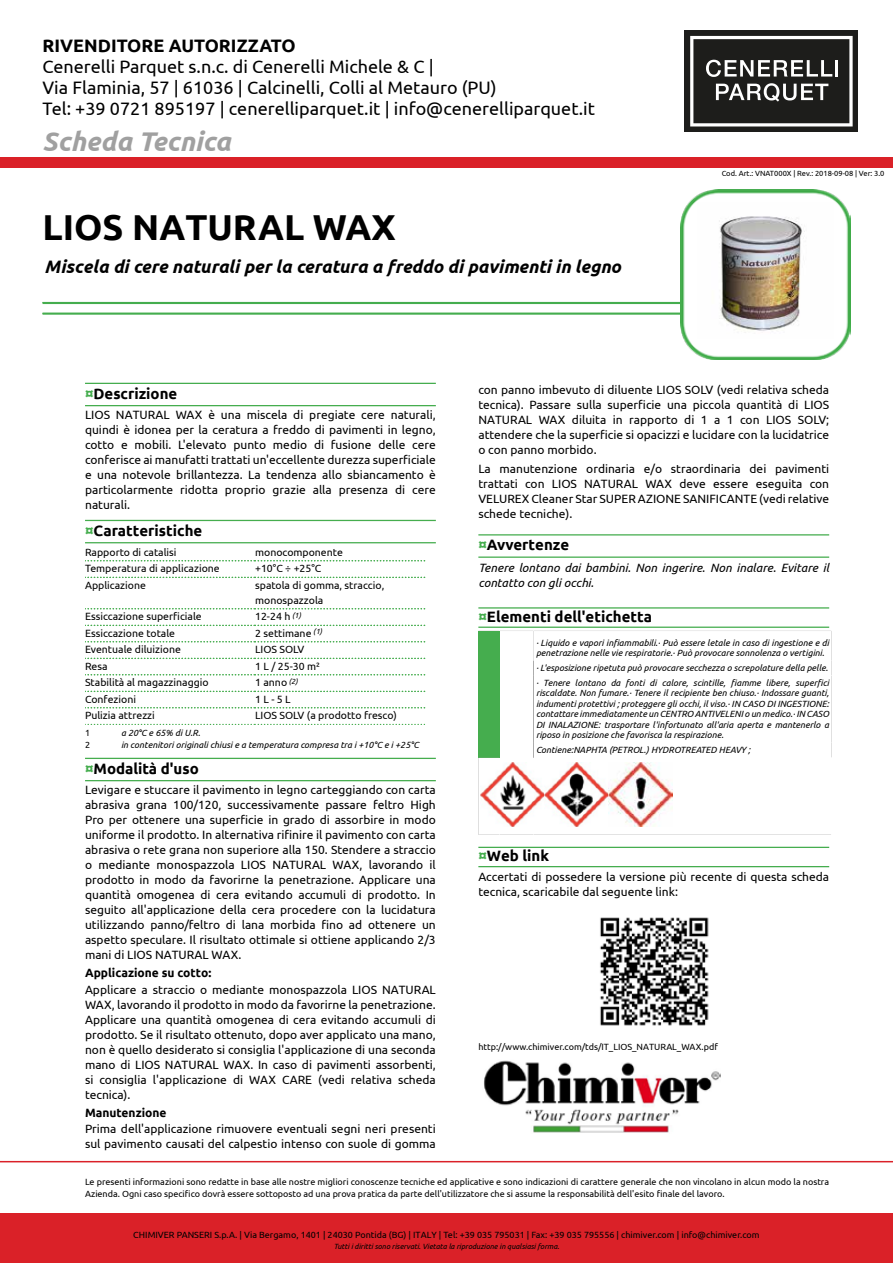
<style>
.page{position:relative;width:893px;height:1263px;background:#fff}
.page>*{position:absolute;margin:0;border:0;box-sizing:border-box;transform-origin:0 0}
.t1{font:700 36px "Ubuntu";color:#000}
.t2{font:italic 700 27px "Ubuntu";color:#a0a0a0}
.t3{font:18px/21px "Ubuntu";color:#000}
.t4{font:italic 700 18px "Ubuntu";color:#000}
.t5{font:700 18px "Ubuntu";color:#000}
.t6{font:700 15px "Ubuntu";color:#000}
.t7{font:12px/15px "Ubuntu";color:#000;text-align:justify}
.t8{font:italic 12px/15px "Ubuntu";color:#000}
.t9{font:700 12px "Ubuntu";color:#000}
.t10{font:10.5px/15px "Ubuntu";color:#000}
.t11{font:italic 9px/10.5px "Ubuntu";color:#000}
.t12{font:9px/12px "Ubuntu";color:#000}
.t13{font:italic 7.5px "Ubuntu";color:#000}
.t14{font:7.5px "Ubuntu";color:#000}
.s1{color:#45ad4e}
</style>
<div class="page">
<img style="left:484px;top:1060px;width:236px;height:73px">
<hr style="left:43px;top:302px;width:637px;height:1px;background:#45ad4e">
<hr style="left:43px;top:303px;width:637px;height:1px;background:#45ad4e">
<hr style="left:43px;top:313px;width:637px;height:1px;background:#45ad4e">
<hr style="left:43px;top:314px;width:637px;height:1px;background:#45ad4e">
<img style="left:680px;top:190px;width:170px;height:170px">
<img style="left:697px;top:202px;width:136px;height:136px">
<hr style="left:85px;top:383px;width:351px;height:1px;background:#45ad4e">
<hr style="left:85px;top:405px;width:351px;height:1px;background:#45ad4e">
<hr style="left:85px;top:520px;width:351px;height:1px;background:#45ad4e">
<hr style="left:85px;top:542px;width:351px;height:1px;background:#45ad4e">
<svg style="left:85px;top:560px;width:340px;height:2px"></svg>
<svg style="left:85px;top:577px;width:340px;height:1px"></svg>
<svg style="left:85px;top:608px;width:340px;height:2px"></svg>
<svg style="left:85px;top:625px;width:340px;height:1px"></svg>
<svg style="left:85px;top:641px;width:340px;height:2px"></svg>
<svg style="left:85px;top:658px;width:340px;height:1px"></svg>
<svg style="left:85px;top:674px;width:340px;height:2px"></svg>
<svg style="left:85px;top:691px;width:340px;height:1px"></svg>
<svg style="left:85px;top:707px;width:340px;height:2px"></svg>
<svg style="left:85px;top:724px;width:340px;height:1px"></svg>
<hr style="left:85px;top:758px;width:351px;height:1px;background:#45ad4e">
<hr style="left:85px;top:780px;width:351px;height:1px;background:#45ad4e">
<hr style="left:478px;top:534px;width:351px;height:1px;background:#45ad4e">
<hr style="left:478px;top:556px;width:351px;height:2px;background:#45ad4e">
<hr style="left:478px;top:607px;width:351px;height:2px;background:#45ad4e">
<hr style="left:478px;top:627px;width:351px;height:1px;background:#45ad4e">
<svg style="left:478px;top:631px;width:354px;height:204px"></svg>
<hr style="left:478px;top:847px;width:351px;height:1px;background:#45ad4e">
<hr style="left:478px;top:866px;width:351px;height:1px;background:#45ad4e">
<img style="left:600px;top:917px;width:109px;height:109px">
<div style="left:685px;top:31px;width:173px;height:101px;background:#1d1d1b"></div>
<svg style="left:690px;top:36px;width:163px;height:90px"></svg>
<hr style="left:0;top:1161px;width:893px;height:1px;background:#da2128">
<div style="left:0;top:1213px;width:893px;height:50px;background:#da2128"></div>
<div style="left:0;top:157px;width:893px;height:11px;background:#da2128"></div>
<h3 class="t5" style="left:43px;top:34px;width:255px">RIVENDITORE AUTORIZZATO</h3>
<h3 class="t3" style="left:43px;top:55px;width:554px">Cenerelli Parquet s.n.c. di Cenerelli Michele &amp; C |<br>Via Flaminia, 57 | 61036 | Calcinelli, Colli al Metauro (PU)<br>Tel: +39 0721 895197 | cenerelliparquet.it | info@cenerelliparquet.it</h3>
<h2 class="t2" style="left:43px;top:125px;width:190px">Scheda Tecnica</h2>
<h1 class="t1" style="left:43px;top:206px;width:355px">LIOS NATURAL WAX</h1>
<h3 class="t4" style="left:45px;top:256px;width:578px">Miscela di cere naturali per la ceratura a freddo di pavimenti in legno</h3>
<p class="t14" style="left:722px;top:168px;width:164px">Cod. Art.: VNAT000X | Rev.: 2018-09-08 | Ver: 3.0</p>
<p class="t6" style="left:85px;top:384px;width:94px"><span class="s1">¤</span>Descrizione</p>
<p class="t7" style="left:85px;top:407px;width:352px">LIOS NATURAL WAX è una miscela di pregiate cere naturali, quindi è idonea per la ceratura a freddo di pavimenti in legno, cotto e mobili. L'elevato punto medio di fusione delle cere conferisce ai manufatti trattati un'eccellente durezza superficiale e una notevole brillantezza. La tendenza allo sbiancamento è particolarmente ridotta proprio grazie alla presenza di cere naturali.</p>
<p class="t6" style="left:85px;top:522px;width:119px"><span class="s1">¤</span>Caratteristiche</p>
<p class="t10" style="left:85px;top:544px;width:93px">Rapporto di catalisi</p>
<p class="t10" style="left:255px;top:544px;width:89px">monocomponente</p>
<p class="t10" style="left:85px;top:561px;width:136px">Temperatura di applicazione</p>
<p class="t10" style="left:255px;top:561px;width:68px">+10°C ÷ +25°C</p>
<p class="t10" style="left:85px;top:577px;width:62px">Applicazione</p>
<p class="t10" style="left:255px;top:577px;width:131px">spatola di gomma, straccio, monospazzola</p>
<p class="t10" style="left:85px;top:609px;width:118px">Essiccazione superficiale</p>
<p class="t10" style="left:255px;top:609px;width:47px">12-24 h <sup>(1)</sup></p>
<p class="t10" style="left:85px;top:625px;width:92px">Essiccazione totale</p>
<p class="t10" style="left:255px;top:625px;width:69px">2 settimane <sup>(1)</sup></p>
<p class="t10" style="left:85px;top:642px;width:97px">Eventuale diluizione</p>
<p class="t10" style="left:255px;top:642px;width:51px">LIOS SOLV</p>
<p class="t10" style="left:85px;top:658px;width:24px">Resa</p>
<p class="t10" style="left:255px;top:658px;width:66px">1 L / 25-30 m²</p>
<p class="t10" style="left:85px;top:675px;width:125px">Stabilità al magazzinaggio</p>
<p class="t10" style="left:255px;top:675px;width:44px">1 anno <sup>(2)</sup></p>
<p class="t10" style="left:85px;top:691px;width:52px">Confezioni</p>
<p class="t10" style="left:255px;top:691px;width:37px">1 L - 5 L</p>
<p class="t10" style="left:85px;top:708px;width:71px">Pulizia attrezzi</p>
<p class="t10" style="left:255px;top:708px;width:143px">LIOS SOLV (a prodotto fresco)</p>
<p class="t12" style="left:85px;top:726px;width:7px">1</p>
<p class="t11" style="left:121px;top:727px;width:81px">a 20°C e 65% di U.R.</p>
<p class="t12" style="left:85px;top:738px;width:7px">2</p>
<p class="t11" style="left:121px;top:739px;width:299px">in contenitori originali chiusi e a temperatura compresa tra i +10°C e i +25°C</p>
<p class="t6" style="left:85px;top:759px;width:115px"><span class="s1">¤</span>Modalità d'uso</p>
<p class="t7" style="left:85px;top:782px;width:352px">Levigare e stuccare il pavimento in legno carteggiando con carta abrasiva grana 100/120, successivamente passare feltro High Pro per ottenere una superficie in grado di assorbire in modo uniforme il prodotto. In alternativa rifinire il pavimento con carta abrasiva o rete grana non superiore alla 150. Stendere a straccio o mediante monospazzola LIOS NATURAL WAX, lavorando il prodotto in modo da favorirne la penetrazione. Applicare una quantità omogenea di cera evitando accumuli di prodotto. In seguito all'applicazione della cera procedere con la lucidatura utilizzando panno/feltro di lana morbida fino ad ottenere un aspetto speculare. Il risultato ottimale si ottiene applicando 2/3 mani di LIOS NATURAL WAX.</p>
<p class="t9" style="left:85px;top:965px;width:128px">Applicazione su cotto:</p>
<p class="t7" style="left:85px;top:982px;width:352px">Applicare a straccio o mediante monospazzola LIOS NATURAL WAX, lavorando il prodotto in modo da favorirne la penetrazione.<br>Applicare una quantità omogenea di cera evitando accumuli di prodotto. Se il risultato ottenuto, dopo aver applicato una mano, non è quello desiderato si consiglia l'applicazione di una seconda mano di LIOS NATURAL WAX. In caso di pavimenti assorbenti, si consiglia l'applicazione di WAX CARE (vedi relativa scheda tecnica).</p>
<p class="t9" style="left:85px;top:1105px;width:83px">Manutenzione</p>
<p class="t7" style="left:85px;top:1121px;width:352px">Prima dell'applicazione rimuovere eventuali segni neri presenti sul pavimento causati del calpestio intenso con suole di gomma</p>
<p class="t7" style="left:478px;top:382px;width:352px">con panno imbevuto di diluente LIOS SOLV (vedi relativa scheda tecnica). Passare sulla superficie una piccola quantità di LIOS NATURAL WAX diluita in rapporto di 1 a 1 con LIOS SOLV; attendere che la superficie si opacizzi e lucidare con la lucidatrice o con panno morbido.</p>
<p class="t7" style="left:478px;top:461px;width:352px">La manutenzione ordinaria e/o straordinaria dei pavimenti trattati con LIOS NATURAL WAX deve essere eseguita con VELUREX Cleaner Star SUPER AZIONE SANIFICANTE (vedi relative schede tecniche).</p>
<p class="t6" style="left:478px;top:536px;width:92px"><span class="s1">¤</span>Avvertenze</p>
<p class="t8" style="left:478px;top:560px;width:352px">Tenere lontano dai bambini. Non ingerire. Non inalare. Evitare il contatto con gli occhi.</p>
<p class="t6" style="left:478px;top:608px;width:175px"><span class="s1">¤</span>Elementi dell'etichetta</p>
<p class="t11" style="left:536px;top:637px;width:294px">· Liquido e vapori infiammabili.· Può essere letale in caso di ingestione e di penetrazione nelle vie respiratorie.· Può provocare sonnolenza o vertigini.</p>
<p class="t11" style="left:536px;top:660px;width:294px;line-height:14.7px">· L'esposizione ripetuta può provocare secchezza o screpolature della pelle. · Tenere lontano da fonti di calore, scintille, fiamme libere, superfici</p>
<p class="t11" style="left:536px;top:687px;width:294px;text-align:justify">riscaldate. Non fumare.· Tenere il recipiente ben chiuso.· Indossare guanti, indumenti protettivi ; proteggere gli occhi, il viso.· IN CASO DI INGESTIONE: contattare immediatamente un CENTRO ANTIVELENI o un medico.· IN CASO DI INALAZIONE: trasportare l'infortunato all'aria aperta e mantenerlo a riposo in posizione che favorisca la respirazione.</p>
<p class="t11" style="left:536px;top:744px;width:216px">Contiene:NAPHTA (PETROL.) HYDROTREATED HEAVY ;</p>
<p class="t6" style="left:478px;top:847px;width:72px"><span class="s1">¤</span>Web link</p>
<p class="t7" style="left:478px;top:869px;width:352px">Accertati di possedere la versione più recente di questa scheda tecnica, scaricabile dal seguente link:</p>
<p class="t12" style="left:478px;top:1040px;width:241px">http://www.chimiver.com/tds/IT_LIOS_NATURAL_WAX.pdf</p>
<p class="t12" style="left:85px;top:1175px;width:746px">Le presenti informazioni sono redatte in base alle nostre migliori conoscenze tecniche ed applicative e sono indicazioni di carattere generale che non vincolano in alcun modo la nostra<br>Azienda. Ogni caso specifico dovrà essere sottoposto ad una prova pratica da parte dell'utilizzatore che si assume la responsabilità dell'esito finale del lavoro.</p>
<p class="t12" style="left:133px;top:1228px;width:628px">CHIMIVER PANSERI S.p.A. | Via Bergamo, 1401 | 24030 Pontida (BG) | ITALY | Tel: +39 035 795031 | Fax: +39 035 795556 | chimiver.com | info@chimiver.com</p>
<p class="t13" style="left:334px;top:1242px;width:227px">Tutti i diritti sono riservati. Vietata la riproduzione in qualsiasi forma.</p>
</div>
